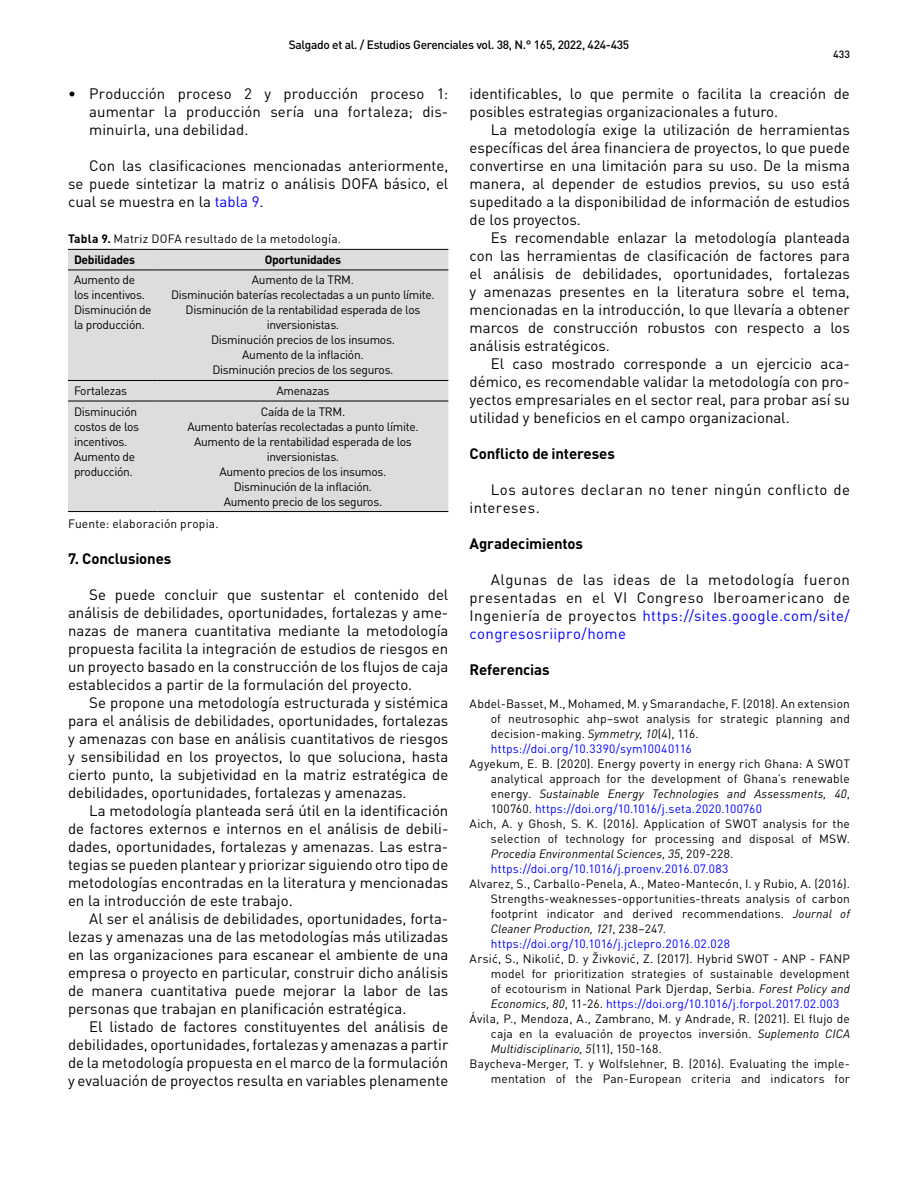
<style>
.page{position:relative;width:918px;height:1188px;background:#fff}
.page>*{position:absolute;margin:0;border:0;box-sizing:border-box;transform-origin:0 0}
.t1{font:15px/18px "DIN Pro";color:#000;text-align:justify}
.t2{font:700 15px "DIN Pro";letter-spacing:-.01em;color:#000}
.t3{font:15px/18px "DIN Pro";letter-spacing:.025em;color:#000}
.t4{font:12px/15px "DIN Pro";letter-spacing:.01em;color:#000}
.t5{font:12px/15px "DIN Pro";letter-spacing:-.025em;color:#000}
.t6{font:12px "DIN Pro";letter-spacing:.01em;color:#00f}
.t7{font:italic 12px "DIN Pro";letter-spacing:.01em;color:#000}
.t8{font:500 12px "DIN Pro";letter-spacing:-.025em;color:#000}
.t9{font:700 12px "DIN Pro";letter-spacing:-.025em;color:#000}
.t10{font:500 10.5px "DIN Pro";color:#000}
.s1{color:#00f}
.s2{font-weight:700}
.s3{font-style:italic}
.s4{font-style:normal}
.s5{color:#000}
.s6{font-style:italic;color:#000}
</style>
<div class="page">
<div style="left:68px;top:250px;width:380px;height:261px;background:#dcddde"></div>
<hr style="left:68px;top:511px;width:90px;height:1px;background:#000">
<hr style="left:158px;top:511px;width:290px;height:1px;background:#000">
<hr style="left:68px;top:249px;width:90px;height:1px;background:#000">
<hr style="left:158px;top:249px;width:290px;height:1px;background:#000">
<hr style="left:68px;top:270px;width:90px;height:1px;background:#000">
<hr style="left:158px;top:270px;width:290px;height:1px;background:#000">
<hr style="left:68px;top:380px;width:90px;height:1px;background:#000">
<hr style="left:158px;top:380px;width:290px;height:1px;background:#000">
<hr style="left:68px;top:401px;width:90px;height:1px;background:#000">
<hr style="left:158px;top:401px;width:290px;height:1px;background:#000">
<p class="t8" style="left:289px;top:35px;width:342px">Salgado et al. / Estudios Gerenciales vol. 38, N.° 165, 2022, 424-435</p>
<p class="t10" style="left:833px;top:46px;width:18px">433</p>
<p class="t1" style="left:89px;top:83px;width:361px;text-indent:-21px">• Producción proceso 2 y producción proceso 1: aumentar la producción sería una fortaleza; dis&shy;minuirla, una debilidad.</p>
<p class="t1" style="left:68px;top:155px;width:382px;text-indent:21px">Con las clasificaciones mencionadas anteriormente, se puede sintetizar la matriz o análisis DOFA básico, el cual se muestra en la <span class="s1">tabla 9</span>.</p>
<p class="t4" style="left:74px;top:227px;width:269px;line-height:20.9px;text-indent:-6px"><span class="s2">Tabla 9.</span> Matriz DOFA resultado de la metodología.<br><span class="s2">Debilidades</span></p>
<p class="t9" style="left:265px;top:250px;width:78px">Oportunidades</p>
<p class="t5" style="left:74px;top:271px;width:79px">Aumento de los incentivos.<br>Disminución de la producción.</p>
<p class="t5" style="left:171px;top:271px;width:265px;text-align:center">Aumento de la TRM.<br>Disminución baterías recolectadas a un punto límite.<br>Disminución de la rentabilidad esperada de los inversionistas.<br>Disminución precios de los insumos.<br>Aumento de la inflación.<br>Disminución precios de los seguros.</p>
<p class="t5" style="left:74px;top:382px;width:55px">Fortalezas</p>
<p class="t5" style="left:277px;top:382px;width:54px">Amenazas</p>
<p class="t5" style="left:74px;top:403px;width:67px">Disminución costos de los incentivos.<br>Aumento de producción.</p>
<p class="t5" style="left:187px;top:403px;width:233px;text-align:center">Caída de la TRM.<br>Aumento baterías recolectadas a punto límite.<br>Aumento de la rentabilidad esperada de los inversionistas.<br>Aumento precios de los insumos.<br>Disminución de la inflación.<br>Aumento precio de los seguros.</p>
<p class="t4" style="left:68px;top:515px;width:152px">Fuente: elaboración propia.</p>
<p class="t2" style="left:68px;top:546px;width:105px">7. Conclusiones</p>
<p class="t1" style="left:68px;top:584px;width:382px;text-indent:21px">Se puede concluir que sustentar el contenido del análisis de debilidades, oportunidades, fortalezas y ame&shy;nazas de manera cuantitativa mediante la metodología propuesta facilita la integración de estudios de riesgos en un proyecto basado en la construcción de los flujos de caja establecidos a partir de la formulación del proyecto.</p>
<p class="t1" style="left:68px;top:692px;width:382px;text-indent:21px">Se propone una metodología estructurada y sistémica para el análisis de debilidades, oportunidades, fortalezas y amenazas con base en análisis cuantitativos de riesgos y sensibilidad en los proyectos, lo que soluciona, hasta cierto punto, la subjetividad en la matriz estratégica de debilidades, oportunidades, fortalezas y amenazas.</p>
<p class="t1" style="left:68px;top:800px;width:382px;text-indent:21px">La metodología planteada será útil en la identificación de factores externos e internos en el análisis de debili&shy;dades, oportunidades, fortalezas y amenazas. Las estra&shy;tegias se pueden plantear y priorizar siguiendo otro tipo de metodologías encontradas en la literatura y mencionadas en la introducción de este trabajo.</p>
<p class="t1" style="left:68px;top:908px;width:382px;text-indent:21px">Al ser el análisis de debilidades, oportunidades, forta&shy;lezas y amenazas una de las metodologías más utilizadas en las organizaciones para escanear el ambiente de una empresa o proyecto en particular, construir dicho análisis de manera cuantitativa puede mejorar la labor de las personas que trabajan en planificación estratégica.</p>
<p class="t1" style="left:68px;top:1016px;width:382px;text-indent:21px">El listado de factores constituyentes del análisis de debilidades, oportunidades, fortalezas y amenazas a partir de la metodología propuesta en el marco de la formulación y evaluación de proyectos resulta en variables plenamente</p>
<p class="t1" style="left:470px;top:83px;width:382px">identificables, lo que permite o facilita la creación de posibles estrategias organizacionales a futuro.</p>
<p class="t1" style="left:470px;top:119px;width:382px;text-indent:21px">La metodología exige la utilización de herramientas específicas del área financiera de proyectos, lo que puede convertirse en una limitación para su uso. De la misma manera, al depender de estudios previos, su uso está supeditado a la disponibilidad de información de estudios de los proyectos.</p>
<p class="t1" style="left:470px;top:227px;width:382px;text-indent:21px">Es recomendable enlazar la metodología planteada con las herramientas de clasificación de factores para el análisis de debilidades, oportunidades, fortalezas y amenazas presentes en la literatura sobre el tema, mencionadas en la introducción, lo que llevaría a obtener marcos de construcción robustos con respecto a los análisis estratégicos.</p>
<p class="t1" style="left:470px;top:353px;width:382px;text-indent:21px">El caso mostrado corresponde a un ejercicio aca&shy;démico, es recomendable validar la metodología con pro&shy;yectos empresariales en el sector real, para probar así su utilidad y beneficios en el campo organizacional.</p>
<p class="t2" style="left:470px;top:441px;width:147px">Conflicto de intereses</p>
<p class="t3" style="left:470px;top:479px;width:382px;text-indent:21px">Los autores declaran no tener ningún conflicto de intereses.</p>
<p class="t2" style="left:470px;top:531px;width:115px">Agradecimientos</p>
<p class="t1" style="left:470px;top:569px;width:382px;text-indent:21px">Algunas de las ideas de la metodología fueron presentadas en el VI Congreso Iberoamericano de Ingeniería de proyectos <span class="s1">https://sites.google.com/site/ congresosriipro/home</span></p>
<p class="t2" style="left:470px;top:657px;width:82px">Referencias</p>
<p class="t4" style="left:491px;top:695px;width:361px;text-indent:-21px">Abdel-Basset, M., Mohamed, M. y Smarandache, F. (2018). An extension of neutrosophic ahp–swot analysis for strategic planning and decision-making. <span class="s3">Symmetry, 10</span>(4), 116. <span class="s1">https://doi.org/10.3390/sym10040116</span></p>
<p class="t4" style="left:470px;top:755px;width:382px">Agyekum, E. B. (2020). Energy poverty in energy rich Ghana: A SWOT</p>
<p class="t4" style="left:491px;top:770px;width:361px">analytical approach for the development of Ghana’s renewable</p>
<p class="t7" style="left:491px;top:784px;width:361px"><span class="s4">energy.</span> Sustainable Energy Technologies and Assessments, 40<span class="s4">,</span></p>
<p class="t6" style="left:491px;top:799px;width:273px"><span class="s5">100760.</span> https://doi.org/10.1016/j.seta.2020.100760</p>
<p class="t4" style="left:470px;top:815px;width:382px">Aich, A. y Ghosh, S. K. (2016). Application of SWOT analysis for the</p>
<p class="t4" style="left:491px;top:830px;width:361px">selection of technology for processing and disposal of MSW.</p>
<p class="t7" style="left:491px;top:844px;width:244px">Procedia Environmental Sciences, 35<span class="s4">, 209-228.</span></p>
<p class="t6" style="left:491px;top:859px;width:239px">https://doi.org/10.1016/j.proenv.2016.07.083</p>
<p class="t4" style="left:491px;top:875px;width:361px;text-indent:-21px">Alvarez, S., Carballo-Penela, A., Mateo-Mantecón, I. y Rubio, A. (2016).<br>Strengths-weaknesses-opportunities-threats analysis of carbon footprint indicator and derived recommendations. <span class="s3">Journal of Cleaner Production, 121</span>, 238–247. <span class="s1">https://doi.org/10.1016/j.jclepro.2016.02.028</span></p>
<p class="t4" style="left:470px;top:950px;width:382px">Arsić, S., Nikolić, D. y Živković, Z. (2017). Hybrid SWOT - ANP - FANP</p>
<p class="t4" style="left:491px;top:965px;width:361px">model for prioritization strategies of sustainable development</p>
<p class="t4" style="left:491px;top:980px;width:361px">of ecotourism in National Park Djerdap, Serbia. <span class="s3">Forest Policy and</span></p>
<p class="t6" style="left:491px;top:994px;width:350px"><span class="s6">Economics, 80</span><span class="s5">, 11-26.</span> https://doi.org/10.1016/j.forpol.2017.02.003</p>
<p class="t4" style="left:470px;top:1010px;width:382px">Ávila, P., Mendoza, A., Zambrano, M. y Andrade, R. (2021). El flujo de</p>
<p class="t4" style="left:491px;top:1025px;width:361px">caja en la evaluación de proyectos inversión. <span class="s3">Suplemento CICA</span></p>
<p class="t7" style="left:491px;top:1039px;width:173px">Multidisciplinario, 5<span class="s4">(11), 150-168.</span></p>
<p class="t4" style="left:470px;top:1055px;width:382px">Baycheva-Merger, T. y Wolfslehner, B. (2016). Evaluating the imple-</p>
<p class="t4" style="left:491px;top:1070px;width:361px">mentation of the Pan-European criteria and indicators for</p>
</div>
